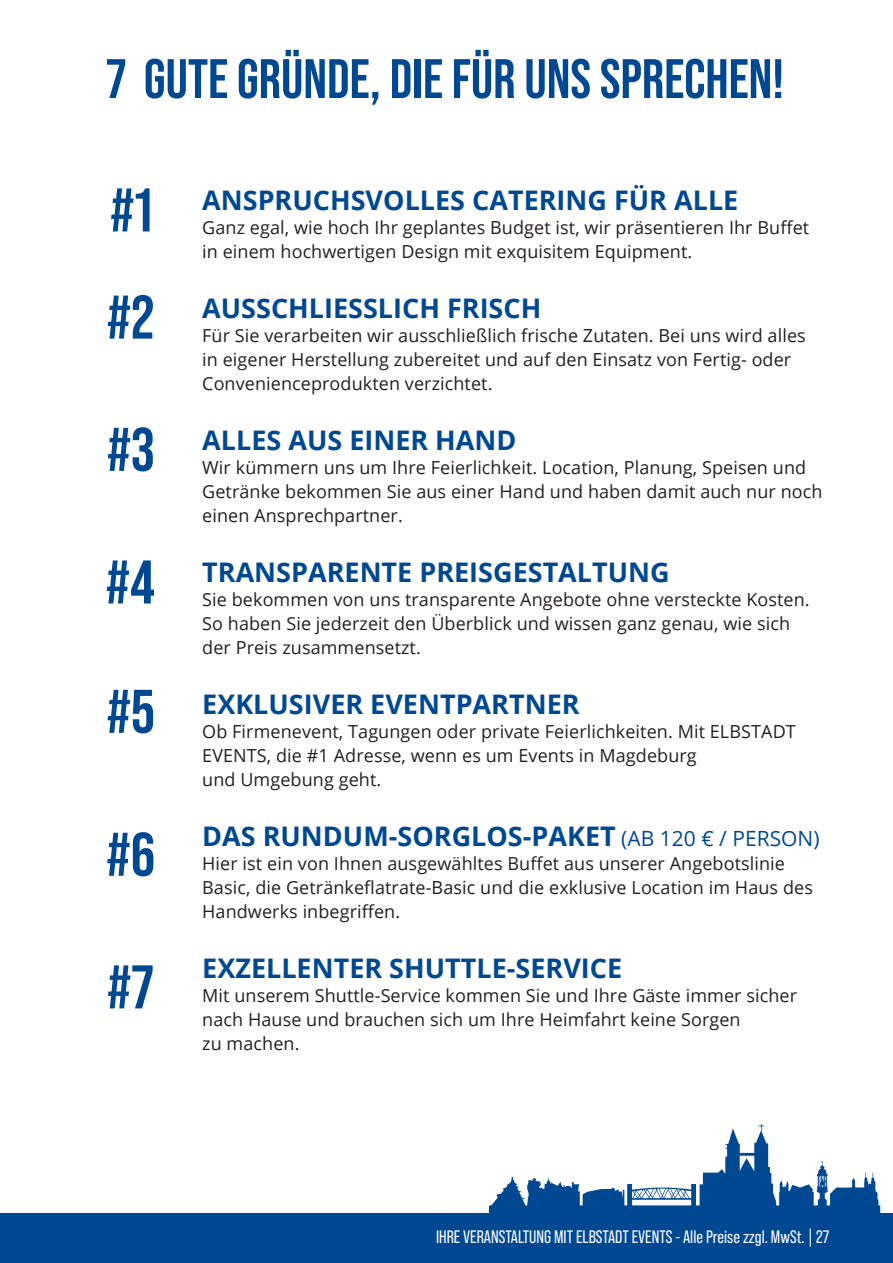
<style>
.page{position:relative;width:893px;height:1263px;background:#fff}
.page>*{position:absolute;margin:0;border:0;box-sizing:border-box;transform-origin:0 0}
.t1{font:700 55.5px "Bebas Neue Pro";color:#014892}
.t2{font:700 27px "Open Sans";color:#014892}
.t3{font:18px/24px "Open Sans";letter-spacing:.005em;color:#231f20}
.t4{font:18px "Bebas Neue Pro";color:#fff}
.s1{font-weight:400;font-size:21px}
</style>
<div class="page">
<div style="left:0;top:1213px;width:893px;height:50px;background:#014892"></div>
<svg style="left:489px;top:1124px;width:391px;height:89px"></svg>
<svg style="left:111px;top:188px;width:39px;height:43px"></svg>
<svg style="left:108px;top:295px;width:45px;height:44px"></svg>
<svg style="left:108px;top:427px;width:45px;height:44px"></svg>
<svg style="left:107px;top:560px;width:47px;height:43px"></svg>
<svg style="left:108px;top:690px;width:45px;height:43px"></svg>
<svg style="left:107px;top:832px;width:46px;height:44px"></svg>
<svg style="left:108px;top:965px;width:45px;height:43px"></svg>
<h1 class="t1" style="left:106px;top:47px;width:679px">7 GUTE GRÜNDE, DIE FÜR UNS SPRECHEN!</h1>
<h2 class="t2" style="left:202px;top:181px;width:538px">ANSPRUCHSVOLLES CATERING FÜR ALLE</h2>
<p class="t3" style="left:202px;top:215px;width:608px">Ganz egal, wie hoch Ihr geplantes Budget ist, wir präsentieren Ihr Buffet in einem hochwertigen Design mit exquisitem Equipment.</p>
<h2 class="t2" style="left:202px;top:289px;width:341px">AUSSCHLIESSLICH FRISCH</h2>
<p class="t3" style="left:202px;top:323px;width:605px">Für Sie verarbeiten wir ausschließlich frische Zutaten. Bei uns wird alles in eigener Herstellung zubereitet und auf den Einsatz von Fertig- oder<br>Convenienceprodukten verzichtet.</p>
<h2 class="t2" style="left:202px;top:421px;width:316px">ALLES AUS EINER HAND</h2>
<p class="t3" style="left:202px;top:455px;width:622px">Wir kümmern uns um Ihre Feierlichkeit. Location, Planung, Speisen und<br>Getränke bekommen Sie aus einer Hand und haben damit auch nur noch einen Ansprechpartner.</p>
<h2 class="t2" style="left:202px;top:553px;width:469px">TRANSPARENTE PREISGESTALTUNG</h2>
<p class="t3" style="left:202px;top:587px;width:609px">Sie bekommen von uns transparente Angebote ohne versteckte Kosten.<br>So haben Sie jederzeit den Überblick und wissen ganz genau, wie sich der Preis zusammensetzt.</p>
<h2 class="t2" style="left:202px;top:685px;width:379px">EXKLUSIVER EVENTPARTNER</h2>
<p class="t3" style="left:202px;top:719px;width:595px">Ob Firmenevent, Tagungen oder private Feierlichkeiten. Mit ELBSTADT<br>EVENTS, die #1 Adresse, wenn es um Events in Magdeburg<br>und Umgebung geht.</p>
<h2 class="t2" style="left:202px;top:817px;width:619px">DAS RUNDUM-SORGLOS-PAKET <span class="s1">(AB 120 € / PERSON)</span></h2>
<p class="t3" style="left:202px;top:851px;width:612px">Hier ist ein von Ihnen ausgewähltes Buffet aus unserer Angebotslinie<br>Basic, die Getränkeflatrate-Basic und die exklusive Location im Haus des<br>Handwerks inbegriffen.</p>
<h2 class="t2" style="left:202px;top:949px;width:421px">EXZELLENTER SHUTTLE-SERVICE</h2>
<p class="t3" style="left:202px;top:983px;width:596px">Mit unserem Shuttle-Service kommen Sie und Ihre Gäste immer sicher nach Hause und brauchen sich um Ihre Heimfahrt keine Sorgen<br>zu machen.</p>
<p class="t4" style="left:436px;top:1227px;width:395px">IHRE VERANSTALTUNG MIT ELBSTADT EVENTS - Alle Preise zzgl. MwSt. | 27</p>
</div>
